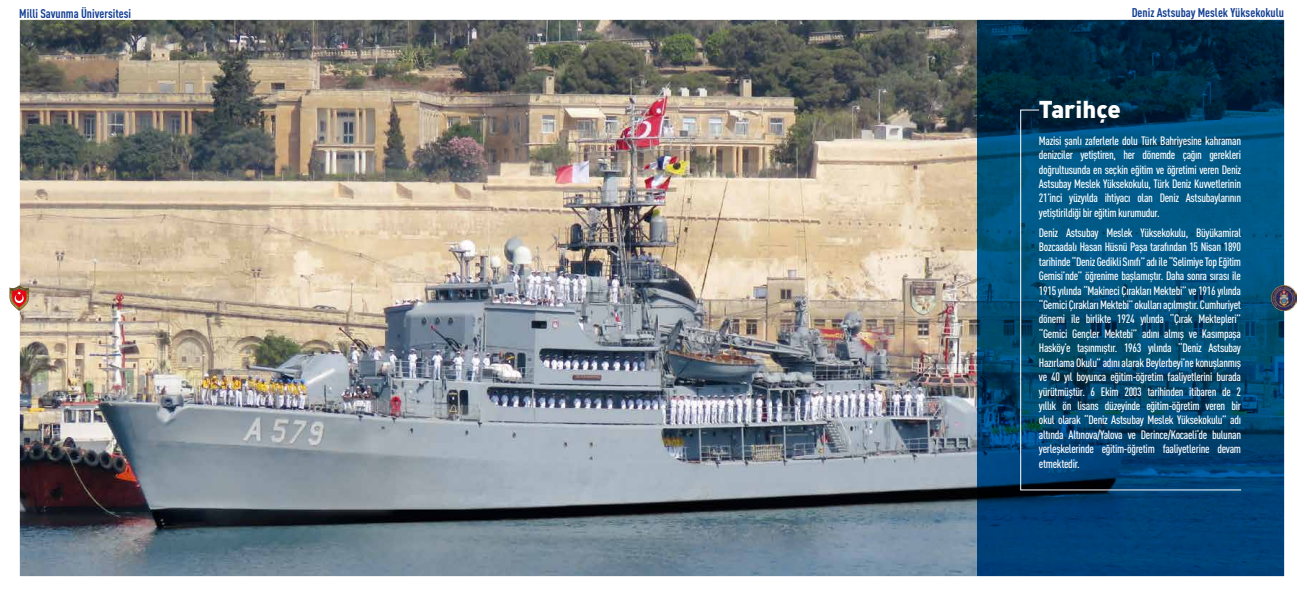
<style>
.page{position:relative;width:1304px;height:596px;background:#fff}
.page>*{position:absolute;margin:0;border:0;box-sizing:border-box;transform-origin:0 0}
.t1{font:900 24px "DIN Pro";color:#fff}
.t2{font:700 condensed 12.5px "DIN Pro";color:#164194}
.t3{font:500 condensed 12px/14.4px "DIN Pro";letter-spacing:-.025em;color:#fff;text-align:justify}
</style>
<div class="page">
<img style="left:18px;top:19px;width:1272px;height:558px">
<svg style="left:9px;top:285px;width:20px;height:25px"></svg>
<img style="left:1272px;top:285px;width:25px;height:25px">
<p class="t2" style="left:19px;top:4px;width:113px">Milli Savunma Üniversitesi</p>
<p class="t2" style="left:1132px;top:4px;width:154px">Deniz Astsubay Meslek Yüksekokulu</p>
<h1 class="t1" style="left:1039px;top:89px;width:84px">Tarihçe</h1>
<p class="t3" style="left:1039px;top:132px;width:204px">Mazisi şanlı zaferlerle dolu Türk Bahriyesine kahraman denizciler yetiştiren, her dönemde çağın gerekleri doğrultusunda en seçkin eğitim ve öğretimi veren Deniz Astsubay Meslek Yüksekokulu, Türk Deniz Kuvvetlerinin 21’inci yüzyılda ihtiyacı olan Deniz Astsubaylarının yetiştirildiği bir eğitim kurumudur.</p>
<p class="t3" style="left:1039px;top:224px;width:204px">Deniz Astsubay Meslek Yüksekokulu, Büyükamiral Bozcaadalı Hasan Hüsnü Paşa tarafından 15 Nisan 1890 tarihinde “Deniz Gedikli Sınıfı” adı ile “Selimiye Top Eğitim Gemisi’nde” öğrenime başlamıştır. Daha sonra sırası ile 1915 yılında “Makineci Çırakları Mektebi” ve 1916 yılında “Gemici Çırakları Mektebi” okulları açılmıştır. Cumhuriyet dönemi ile birlikte 1924 yılında “Çırak Mektepleri” “Gemici Gençler Mektebi” adını almış ve Kasımpaşa Hasköy’e taşınmıştır. 1963 yılında “Deniz Astsubay Hazırlama Okulu” adını alarak Beylerbeyi’ne konuşlanmış ve 40 yıl boyunca eğitim-öğretim faaliyetlerini burada yürütmüştür. 6 Ekim 2003 tarihinden itibaren de 2 yıllık ön lisans düzeyinde eğitim-öğretim veren bir okul olarak “Deniz Astsubay Meslek Yüksekokulu” adı altında Altınova/Yalova ve Derince/Kocaeli‘de bulunan yerleşkelerinde eğitim-öğretim faaliyetlerine devam etmektedir.</p>
</div>
